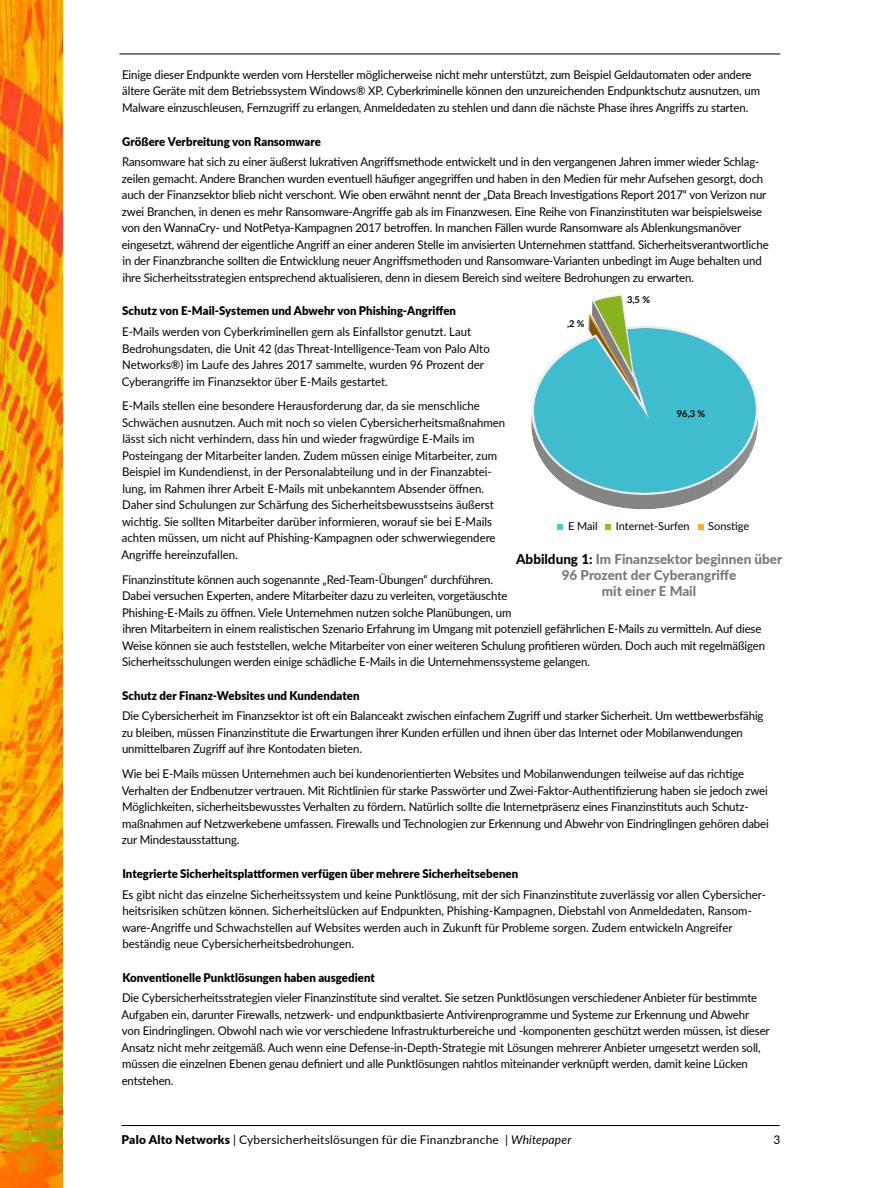
<style>
.page{position:relative;width:891px;height:1188px;background:#fff}
.page>*{position:absolute;margin:0;border:0;box-sizing:border-box;transform-origin:0 0}
.t1{font:800 13.5px/16.2px "Lato";color:#77787b;text-align:center}
.t2{font:12px/16.5px "Lato";letter-spacing:-.01em;color:#000;scale:.95 1}
.t3{font:900 12px "Lato";letter-spacing:.005em;color:#000;scale:.95 1}
.t4{font:12px "Lato";letter-spacing:.015em;color:#000}
.t5{font:12px "Lato";letter-spacing:-.01em;color:#000}
.t6{font:10.95px "Lato";color:#000}
.t7{font:700 9.3px "Lato";color:#000}
.s1{color:#000}
.s2{font-weight:900}
.s3{font-style:italic}
</style>
<div class="page">
<hr style="left:122px;top:1125px;width:658px;height:1px;background:#000">
<hr style="left:119px;top:54px;width:661px;height:1px;background:#000">
<img style="left:0;top:0;width:62px;height:1188px">
<svg style="left:558px;top:525px;width:5px;height:5px"></svg>
<svg style="left:698px;top:525px;width:5px;height:5px"></svg>
<svg style="left:606px;top:525px;width:5px;height:5px"></svg>
<svg style="left:531px;top:294px;width:227px;height:215px"></svg>
<p class="t2" style="left:122px;top:66px;width:673px">Einige dieser Endpunkte werden vom Hersteller möglicherweise nicht mehr unterstützt, zum Beispiel Geldautomaten oder andere ältere Geräte mit dem Betriebssystem Windows® XP. Cyberkriminelle können den unzureichenden Endpunktschutz ausnutzen, um<br>Malware einzuschleusen, Fernzugriff zu erlangen, Anmeldedaten zu stehlen und dann die nächste Phase ihres Angriffs zu starten.</p>
<p class="t3" style="left:122px;top:132px;width:211px">Größere Verbreitung von Ransomware</p>
<p class="t2" style="left:122px;top:153px;width:683px">Ransomware hat sich zu einer äußerst lukrativen Angriffsmethode entwickelt und in den vergangenen Jahren immer wieder Schlag&shy;zeilen gemacht. Andere Branchen wurden eventuell häufiger angegriffen und haben in den Medien für mehr Aufsehen gesorgt, doch auch der Finanzsektor blieb nicht verschont. Wie oben erwähnt nennt der „Data Breach Investigations Report 2017“ von Verizon nur zwei Branchen, in denen es mehr Ransomware-Angriffe gab als im Finanzwesen. Eine Reihe von Finanzinstituten war beispielsweise von den WannaCry- und NotPetya-Kampagnen 2017 betroffen. In manchen Fällen wurde Ransomware als Ablenkungsmanöver eingesetzt, während der eigentliche Angriff an einer anderen Stelle im anvisierten Unternehmen stattfand. Sicherheitsverantwortliche in der Finanzbranche sollten die Entwicklung neuer Angriffsmethoden und Ransomware-Varianten unbedingt im Auge behalten und ihre Sicherheitsstrategien entsprechend aktualisieren, denn in diesem Bereich sind weitere Bedrohungen zu erwarten.</p>
<p class="t3" style="left:122px;top:302px;width:353px">Schutz von E-Mail-Systemen und Abwehr von Phishing-Angriffen</p>
<p class="t2" style="left:122px;top:323px;width:389px">E-Mails werden von Cyberkriminellen gern als Einfallstor genutzt. Laut Bedrohungsdaten, die Unit 42 (das Threat-Intelligence-Team von Palo Alto Networks®) im Laufe des Jahres 2017 sammelte, wurden 96 Prozent der Cyberangriffe im Finanzsektor über E-Mails gestartet.</p>
<p class="t2" style="left:122px;top:397px;width:405px">E-Mails stellen eine besondere Herausforderung dar, da sie menschliche Schwächen ausnutzen. Auch mit noch so vielen Cybersicherheitsmaßnahmen lässt sich nicht verhindern, dass hin und wieder fragwürdige E-Mails im Posteingang der Mitarbeiter landen. Zudem müssen einige Mitarbeiter, zum Beispiel im Kundendienst, in der Personalabteilung und in der Finanzabtei&shy;lung, im Rahmen ihrer Arbeit E-Mails mit unbekanntem Absender öffnen.<br>Daher sind Schulungen zur Schärfung des Sicherheitsbewusstseins äußerst wichtig. Sie sollten Mitarbeiter darüber informieren, worauf sie bei E-Mails achten müssen, um nicht auf Phishing-Kampagnen oder schwerwiegendere Angriffe hereinzufallen.</p>
<p class="t2" style="left:122px;top:570px;width:678px">Finanzinstitute können auch sogenannte „Red-Team-Übungen“ durchführen.<br>Dabei versuchen Experten, andere Mitarbeiter dazu zu verleiten, vorgetäuschte<br>Phishing-E-Mails zu öffnen. Viele Unternehmen nutzen solche Planübungen, um<br>ihren Mitarbeitern in einem realistischen Szenario Erfahrung im Umgang mit potenziell gefährlichen E-Mails zu vermitteln. Auf diese Weise können sie auch feststellen, welche Mitarbeiter von einer weiteren Schulung profitieren würden. Doch auch mit regelmäßigen Sicherheitsschulungen werden einige schädliche E-Mails in die Unternehmenssysteme gelangen.</p>
<p class="t3" style="left:122px;top:686px;width:251px">Schutz der Finanz-Websites und Kundendaten</p>
<p class="t2" style="left:122px;top:707px;width:677px">Die Cybersicherheit im Finanzsektor ist oft ein Balanceakt zwischen einfachem Zugriff und starker Sicherheit. Um wettbewerbsfähig zu bleiben, müssen Finanzinstitute die Erwartungen ihrer Kunden erfüllen und ihnen über das Internet oder Mobilanwendungen unmittelbaren Zugriff auf ihre Kontodaten bieten.</p>
<p class="t2" style="left:122px;top:765px;width:683px">Wie bei E-Mails müssen Unternehmen auch bei kundenorientierten Websites und Mobilanwendungen teilweise auf das richtige Verhalten der Endbenutzer vertrauen. Mit Richtlinien für starke Passwörter und Zwei-Faktor-Authentifizierung haben sie jedoch zwei Möglichkeiten, sicherheitsbewusstes Verhalten zu fördern. Natürlich sollte die Internetpräsenz eines Finanzinstituts auch Schutz&shy;maßnahmen auf Netzwerkebene umfassen. Firewalls und Technologien zur Erkennung und Abwehr von Eindringlingen gehören dabei zur Mindestausstattung.</p>
<p class="t3" style="left:122px;top:865px;width:418px">Integrierte Sicherheitsplattformen verfügen über mehrere Sicherheitsebenen</p>
<p class="t2" style="left:122px;top:885px;width:678px">Es gibt nicht das einzelne Sicherheitssystem und keine Punktlösung, mit der sich Finanzinstitute zuverlässig vor allen Cybersicher&shy;heitsrisiken schützen können. Sicherheitslücken auf Endpunkten, Phishing-Kampagnen, Diebstahl von Anmeldedaten, Ransom&shy;ware-Angriffe und Schwachstellen auf Websites werden auch in Zukunft für Probleme sorgen. Zudem entwickeln Angreifer beständig neue Cybersicherheitsbedrohungen.</p>
<p class="t3" style="left:122px;top:968px;width:267px">Konventionelle Punktlösungen haben ausgedient</p>
<p class="t2" style="left:122px;top:989px;width:684px">Die Cybersicherheitsstrategien vieler Finanzinstitute sind veraltet. Sie setzen Punktlösungen verschiedener Anbieter für bestimmte Aufgaben ein, darunter Firewalls, netzwerk- und endpunktbasierte Antivirenprogramme und Systeme zur Erkennung und Abwehr von Eindringlingen. Obwohl nach wie vor verschiedene Infrastrukturbereiche und -komponenten geschützt werden müssen, ist dieser Ansatz nicht mehr zeitgemäß. Auch wenn eine Defense-in-Depth-Strategie mit Lösungen mehrerer Anbieter umgesetzt werden soll, müssen die einzelnen Ebenen genau definiert und alle Punktlösungen nahtlos miteinander verknüpft werden, damit keine Lücken entstehen.</p>
<p class="t7" style="left:627px;top:293px;width:25px">3,5 %</p>
<p class="t7" style="left:567px;top:317px;width:19px">,2 %</p>
<p class="t7" style="left:677px;top:407px;width:30px">96,3 %</p>
<p class="t6" style="left:568px;top:518px;width:31px">E Mail</p>
<p class="t6" style="left:616px;top:518px;width:75px">Internet-Surfen</p>
<p class="t6" style="left:708px;top:518px;width:43px">Sonstige</p>
<p class="t1" style="left:516px;top:550px;width:268px"><span class="s1">Abbildung 1:</span> Im Finanzsektor beginnen über<br>96 Prozent der Cyberangriffe<br>mit einer E Mail</p>
<p class="t4" style="left:122px;top:1131px;width:452px"><span class="s2">Palo Alto Networks</span> | Cybersicherheitslösungen für die Finanzbranche <span class="s3">| Whitepaper</span></p>
<p class="t5" style="left:773px;top:1131px;width:8px">3</p>
</div>
